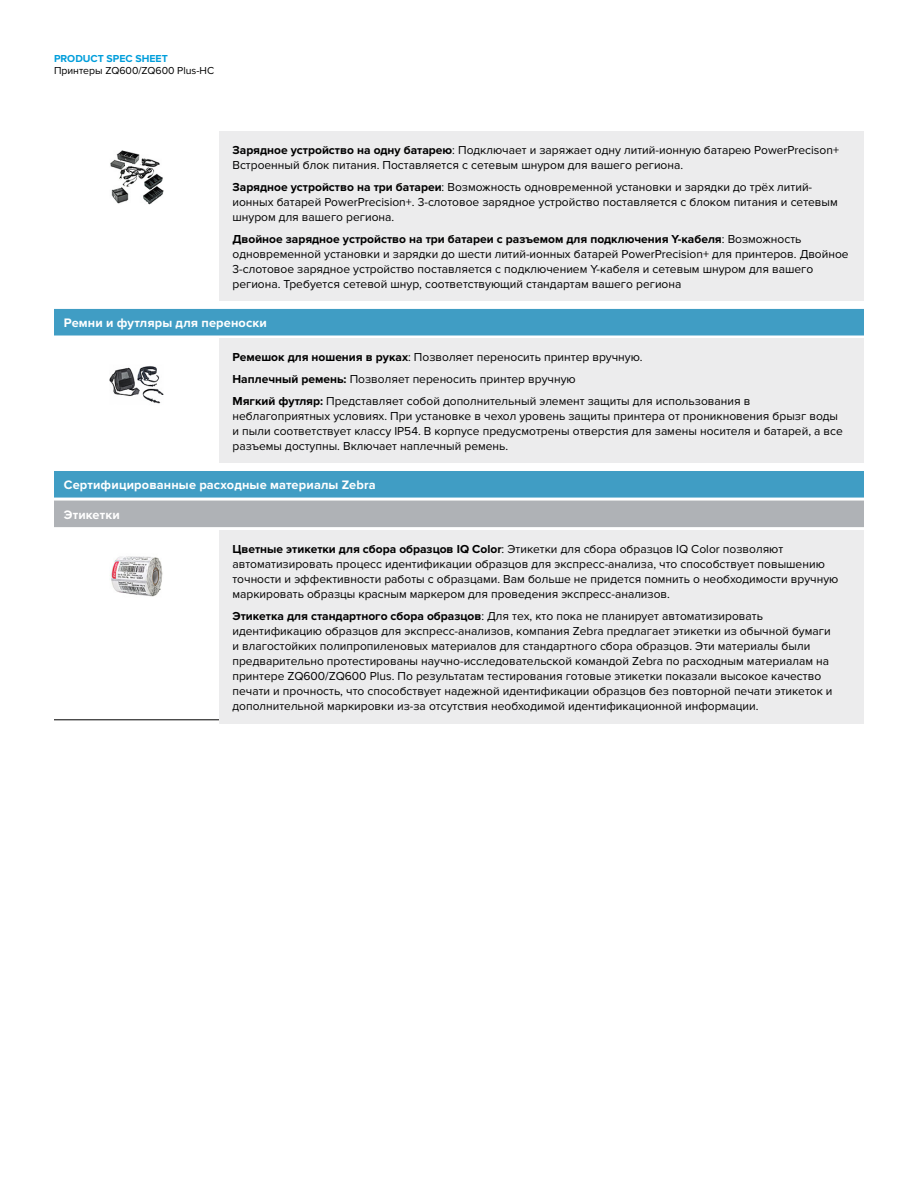
<style>
.page{position:relative;width:918px;height:1188px;background:#fff}
.page>*{position:absolute;margin:0;border:0;box-sizing:border-box;transform-origin:0 0}
.t1{font:700 12.75px "Proxima Nova";letter-spacing:.01em;color:#fff}
.t2{font:12px/15px "Proxima Nova";color:#000}
.t3{font:10.5px "Proxima Nova";color:#000}
.t4{font:700 10.5px "Proxima Nova";color:#009edb}
.s1{font-weight:700}
</style>
<div class="page">
<hr style="left:54px;top:720px;width:810px;height:1px;background:#000">
<div style="left:219px;top:131px;width:645px;height:170px;background:#ececed"></div>
<img style="left:110px;top:151px;width:54px;height:54px">
<div style="left:54px;top:307px;width:810px;height:30px;background:#409dc4"></div>
<hr style="left:54px;top:306px;width:810px;height:3px;background:#fff">
<hr style="left:54px;top:336px;width:810px;height:3px;background:#fff">
<div style="left:219px;top:339px;width:645px;height:124px;background:#ececed"></div>
<img style="left:110px;top:366px;width:54px;height:38px">
<div style="left:54px;top:469px;width:810px;height:30px;background:#409dc4"></div>
<div style="left:54px;top:499px;width:810px;height:30px;background:#afb2b6"></div>
<hr style="left:54px;top:468px;width:810px;height:3px;background:#fff">
<hr style="left:54px;top:498px;width:810px;height:3px;background:#fff">
<hr style="left:54px;top:527px;width:810px;height:3px;background:#fff">
<div style="left:219px;top:530px;width:645px;height:193px;background:#ececed"></div>
<img style="left:111px;top:556px;width:52px;height:41px">
<p class="t4" style="left:54px;top:52px;width:115px">PRODUCT SPEC SHEET</p>
<p class="t3" style="left:54px;top:64px;width:162px">Принтеры ZQ600/ZQ600 Plus-HC</p>
<p class="t2" style="left:232px;top:143px;width:608px"><span class="s1">Зарядное устройство на одну батарею</span>: Подключает и заряжает одну литий-ионную батарею PowerPrecison+<br>Встроенный блок питания. Поставляется с сетевым шнуром для вашего региона.</p>
<p class="t2" style="left:232px;top:180px;width:607px"><span class="s1">Зарядное устройство на три батареи</span>: Возможность одновременной установки и зарядки до трёх литий&shy;ионных батарей PowerPrecision+. 3-слотовое зарядное устройство поставляется с блоком питания и сетевым шнуром для вашего региона.</p>
<p class="t2" style="left:232px;top:232px;width:618px"><span class="s1">Двойное зарядное устройство на три батареи с разъемом для подключения Y-кабеля</span>: Возможность одновременной установки и зарядки до шести литий-ионных батарей PowerPrecision+ для принтеров. Двойное 3-слотовое зарядное устройство поставляется с подключением Y-кабеля и сетевым шнуром для вашего региона. Требуется сетевой шнур, соответствующий стандартам вашего региона</p>
<p class="t1" style="left:64px;top:316px;width:205px">Ремни и футляры для переноски</p>
<p class="t2" style="left:232px;top:347px;width:519px;line-height:21.8px"><span class="s1">Ремешок для ношения в руках</span>: Позволяет переносить принтер вручную.<br><span class="s1">Наплечный ремень:</span> Позволяет переносить принтер вручную<br><span class="s1">Мягкий футляр:</span> Представляет собой дополнительный элемент защиты для использования в</p>
<p class="t2" style="left:232px;top:409px;width:612px">неблагоприятных условиях. При установке в чехол уровень защиты принтера от проникновения брызг воды и пыли соответствует классу IP54. В корпусе предусмотрены отверстия для замены носителя и батарей, а все разъемы доступны. Включает наплечный ремень.</p>
<p class="t1" style="left:64px;top:478px;width:313px">Сертифицированные расходные материалы Zebra</p>
<p class="t1" style="left:64px;top:507px;width:58px">Этикетки</p>
<p class="t2" style="left:232px;top:542px;width:607px"><span class="s1">Цветные этикетки для сбора образцов IQ Color</span>: Этикетки для сбора образцов IQ Color позволяют автоматизировать процесс идентификации образцов для экспресс-анализа, что способствует повышению точности и эффективности работы с образцами. Вам больше не придется помнить о необходимости вручную маркировать образцы красным маркером для проведения экспресс-анализов.</p>
<p class="t2" style="left:232px;top:609px;width:602px"><span class="s1">Этикетка для стандартного сбора образцов</span>: Для тех, кто пока не планирует автоматизировать идентификацию образцов для экспресс-анализов, компания Zebra предлагает этикетки из обычной бумаги и влагостойких полипропиленовых материалов для стандартного сбора образцов. Эти материалы были предварительно протестированы научно-исследовательской командой Zebra по расходным материалам на принтере ZQ600/ZQ600 Plus. По результатам тестирования готовые этикетки показали высокое качество печати и прочность, что способствует надежной идентификации образцов без повторной печати этикеток и дополнительной маркировки из-за отсутствия необходимой идентификационной информации.</p>
</div>
